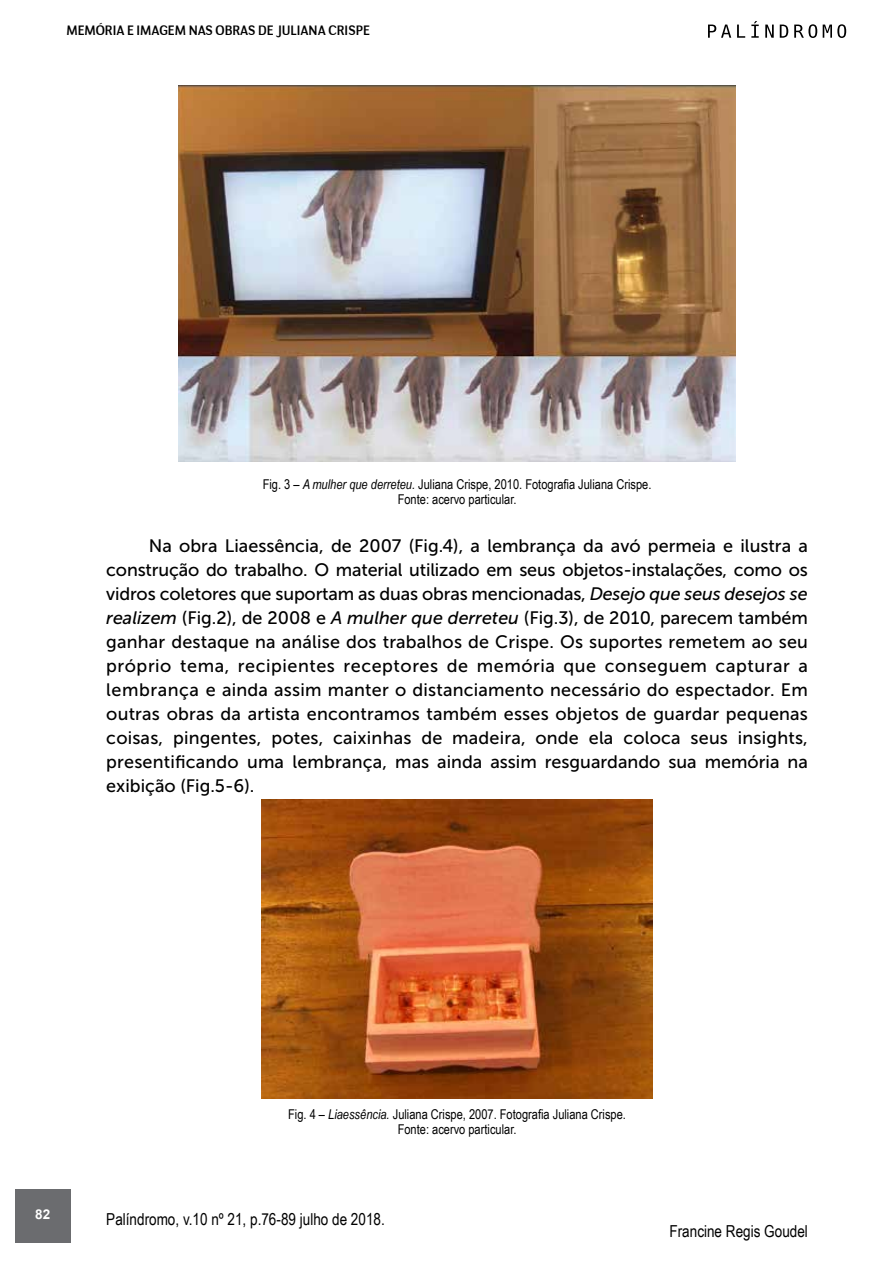
<style>
.page{position:relative;width:893px;height:1263px;background:#fff}
.page>*{position:absolute;margin:0;border:0;box-sizing:border-box;transform-origin:0 0}
.t1{font:18px/24px "Museo Sans 500";color:#000;text-align:justify}
.t2{font:16.5px "Arial Narrow";color:#000}
.t3{font:13.5px/15px "Arial Narrow";color:#000;text-align:center}
.t4{font:13.5px "Negotiate Free";color:#000}
.t5{font:700 13.5px "Arial";color:#fff}
.s1{font-style:italic}
</style>
<div class="page">
<div style="left:15px;top:1189px;width:55px;height:53px;background:#6b6c6f"></div>
<svg style="left:708px;top:25px;width:23px;height:13px"></svg>
<svg style="left:737px;top:25px;width:8px;height:13px"></svg>
<svg style="left:751px;top:21px;width:8px;height:17px"></svg>
<svg style="left:765px;top:25px;width:9px;height:13px"></svg>
<svg style="left:780px;top:25px;width:8px;height:13px"></svg>
<svg style="left:794px;top:24px;width:23px;height:14px"></svg>
<svg style="left:823px;top:24px;width:23px;height:14px"></svg>
<img style="left:179px;top:85px;width:557px;height:377px">
<img style="left:262px;top:800px;width:390px;height:298px">
<p class="t4" style="left:67px;top:22px;width:305px">MEMÓRIA E IMAGEM NAS OBRAS DE JULIANA CRISPE</p>
<p class="t3" style="left:263px;top:476px;width:390px">Fig. 3 – <span class="s1">A mulher que derreteu.</span> Juliana Crispe, 2010. Fotografia Juliana Crispe.<br>Fonte: acervo particular.</p>
<p class="t1" style="left:106px;top:533px;width:703px;text-indent:43px">Na obra Liaessência, de 2007 (Fig.4), a lembrança da avó permeia e ilustra a construção do trabalho. O material utilizado em seus objetos-instalações, como os vidros coletores que suportam as duas obras mencionadas, <span class="s1">Desejo que seus desejos se realizem</span> (Fig.2), de 2008 e <span class="s1">A mulher que derreteu</span> (Fig.3), de 2010, parecem também ganhar destaque na análise dos trabalhos de Crispe. Os suportes remetem ao seu próprio tema, recipientes receptores de memória que conseguem capturar a lembrança e ainda assim manter o distanciamento necessário do espectador. Em outras obras da artista encontramos também esses objetos de guardar pequenas coisas, pingentes, potes, caixinhas de madeira, onde ela coloca seus insights, presentificando uma lembrança, mas ainda assim resguardando sua memória na exibição (Fig.5-6).</p>
<p class="t3" style="left:288px;top:1106px;width:339px">Fig. 4 – <span class="s1">Liaessência.</span> Juliana Crispe, 2007. Fotografia Juliana Crispe.<br>Fonte: acervo particular.</p>
<p class="t5" style="left:35px;top:1205px;width:17px">82</p>
<p class="t2" style="left:106px;top:1206px;width:280px">Palíndromo, v.10 nº 21, p.76-89 julho de 2018.</p>
<p class="t2" style="left:669px;top:1219px;width:140px">Francine Regis Goudel</p>
</div>
